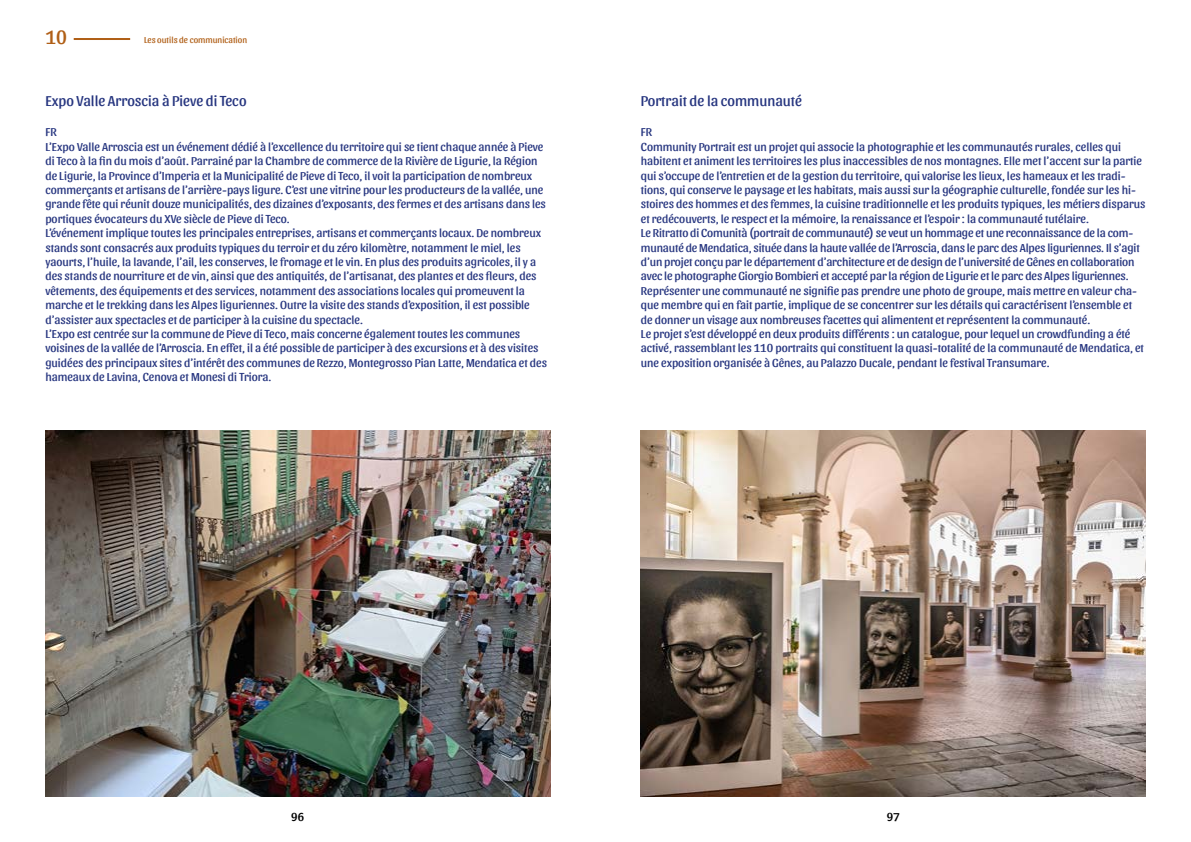
<style>
.page{position:relative;width:1191px;height:842px;background:#fff}
.page>*{position:absolute;margin:0;border:0;box-sizing:border-box;transform-origin:0 0}
.t1{font:20px "Sansita";color:#b05f17}
.t2{font:15px "Sansita";color:#273680}
.t3{font:12px/14.4px "Sansita";color:#273680}
.t4{font:12px "Sansita";color:#000}
.t5{font:9px "Sansita";color:#b05f17}
</style>
<div class="page">
<img style="left:45px;top:431px;width:505px;height:366px">
<hr style="left:74px;top:38px;width:56px;height:2px;background:#b05f17">
<img style="left:641px;top:431px;width:504px;height:366px">
<p class="t1" style="left:45px;top:25px;width:23px">10</p>
<p class="t5" style="left:144px;top:35px;width:105px">Les outils de communication</p>
<p class="t2" style="left:45px;top:92px;width:203px">Expo Valle Arroscia à Pieve di Teco</p>
<p class="t3" style="left:45px;top:125px;width:13px">FR</p>
<p class="t3" style="left:45px;top:140px;width:502px">L’Expo Valle Arroscia est un événement dédié à l’excellence du territoire qui se tient chaque année à Pieve di Teco à la fin du mois d’août. Parrainé par la Chambre de commerce de la Rivière de Ligurie, la Région de Ligurie, la Province d’Imperia et la Municipalité de Pieve di Teco, il voit la participation de nombreux commerçants et artisans de l’arrière-pays ligure. C’est une vitrine pour les producteurs de la vallée, une grande fête qui réunit douze municipalités, des dizaines d’exposants, des fermes et des artisans dans les portiques évocateurs du XVe siècle de Pieve di Teco.</p>
<p class="t3" style="left:45px;top:226px;width:497px">L’événement implique toutes les principales entreprises, artisans et commerçants locaux. De nombreux stands sont consacrés aux produits typiques du terroir et du zéro kilomètre, notamment le miel, les yaourts, l’huile, la lavande, l’ail, les conserves, le fromage et le vin. En plus des produits agricoles, il y a des stands de nourriture et de vin, ainsi que des antiquités, de l’artisanat, des plantes et des fleurs, des vêtements, des équipements et des services, notamment des associations locales qui promeuvent la marche et le trekking dans les Alpes liguriennes. Outre la visite des stands d’exposition, il est possible d’assister aux spectacles et de participer à la cuisine du spectacle.</p>
<p class="t3" style="left:45px;top:327px;width:503px">L’Expo est centrée sur la commune de Pieve di Teco, mais concerne également toutes les communes voisines de la vallée de l’Arroscia. En effet, il a été possible de participer à des excursions et à des visites guidées des principaux sites d’intérêt des communes de Rezzo, Montegrosso Pian Latte, Mendatica et des hameaux de Lavina, Cenova et Monesi di Triora.</p>
<p class="t2" style="left:641px;top:92px;width:163px">Portrait de la communauté</p>
<p class="t3" style="left:641px;top:125px;width:13px">FR</p>
<p class="t3" style="left:641px;top:140px;width:506px">Community Portrait est un projet qui associe la photographie et les communautés rurales, celles qui habitent et animent les territoires les plus inaccessibles de nos montagnes. Elle met l’accent sur la partie qui s’occupe de l’entretien et de la gestion du territoire, qui valorise les lieux, les hameaux et les tradi&shy;tions, qui conserve le paysage et les habitats, mais aussi sur la géographie culturelle, fondée sur les hi&shy;stoires des hommes et des femmes, la cuisine traditionnelle et les produits typiques, les métiers disparus et redécouverts, le respect et la mémoire, la renaissance et l’espoir : la communauté tutélaire.</p>
<p class="t3" style="left:641px;top:226px;width:500px">Le Ritratto di Comunità (portrait de communauté) se veut un hommage et une reconnaissance de la com&shy;munauté de Mendatica, située dans la haute vallée de l’Arroscia, dans le parc des Alpes liguriennes. Il s’agit d’un projet conçu par le département d’architecture et de design de l’université de Gênes en collaboration avec le photographe Giorgio Bombieri et accepté par la région de Ligurie et le parc des Alpes liguriennes.</p>
<p class="t3" style="left:641px;top:284px;width:497px">Représenter une communauté ne signifie pas prendre une photo de groupe, mais mettre en valeur cha&shy;que membre qui en fait partie, implique de se concentrer sur les détails qui caractérisent l’ensemble et de donner un visage aux nombreuses facettes qui alimentent et représentent la communauté.</p>
<p class="t3" style="left:641px;top:327px;width:504px">Le projet s’est développé en deux produits différents : un catalogue, pour lequel un crowdfunding a été activé, rassemblant les 110 portraits qui constituent la quasi-totalité de la communauté de Mendatica, et une exposition organisée à Gênes, au Palazzo Ducale, pendant le festival Transumare.</p>
<p class="t4" style="left:291px;top:810px;width:14px">96</p>
<p class="t4" style="left:886px;top:810px;width:14px">97</p>
</div>
